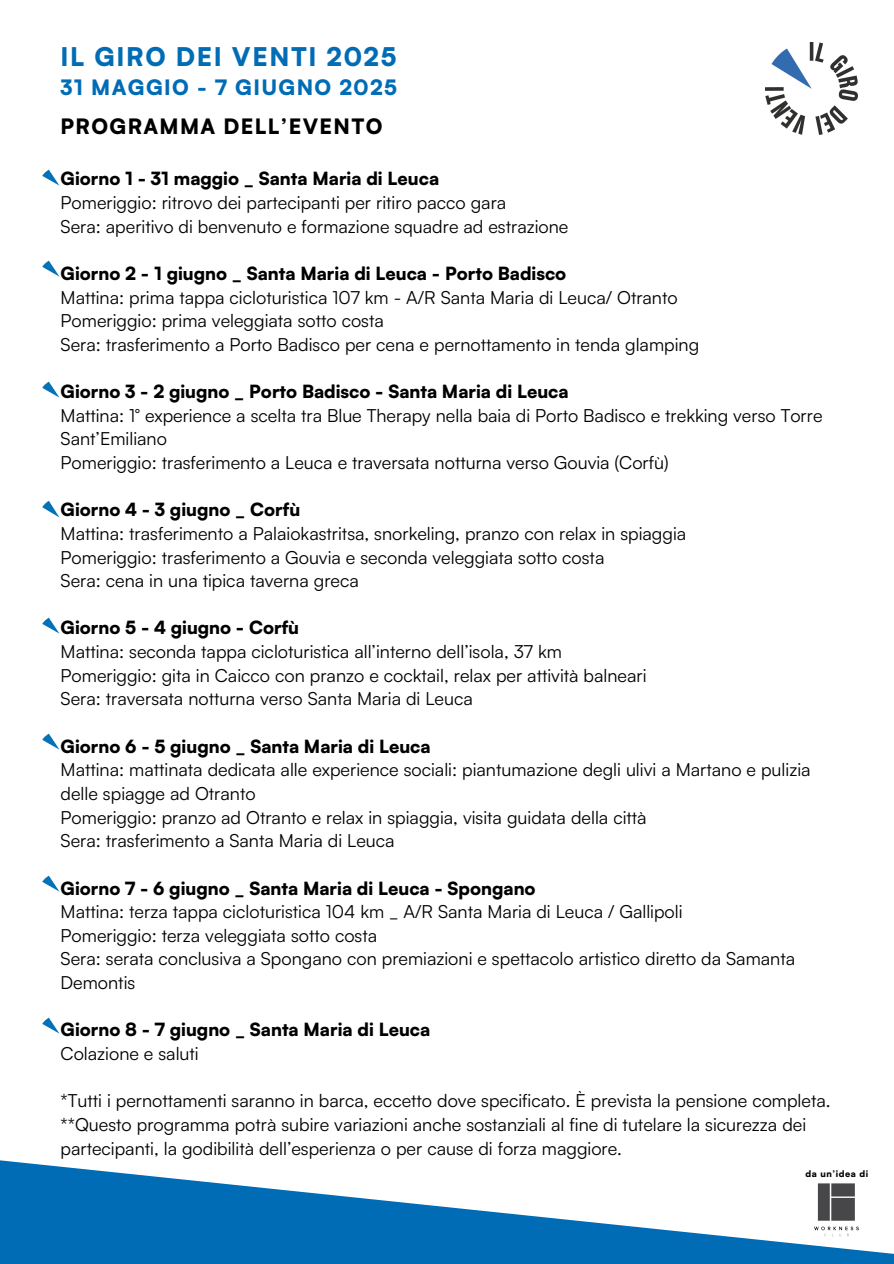
<style>
.page{position:relative;width:894px;height:1264px;background:#fff}
.page>*{position:absolute;margin:0;border:0;box-sizing:border-box;transform-origin:0 0}
.t1{font:900 25.5px "Satoshi";letter-spacing:.065em;color:#006cb5}
.t2{font:900 21px "Satoshi";letter-spacing:.065em;color:#006cb5}
.t3{font:900 21px "Satoshi";letter-spacing:.065em;color:#000}
.t4{font:18px/23.7px "Satoshi";color:#000}
.t5{font:900 18px "Satoshi";color:#000}
.t6{font:900 9px "Satoshi";letter-spacing:.065em;color:#000}
</style>
<div class="page">
<img style="left:765px;top:42px;width:92px;height:92px">
<svg style="left:0;top:1160px;width:893px;height:103px;fill:#006cb5"></svg>
<img style="left:42px;top:169px;width:18px;height:17px">
<img style="left:42px;top:260px;width:18px;height:17px">
<img style="left:42px;top:381px;width:18px;height:17px">
<img style="left:42px;top:500px;width:18px;height:18px">
<img style="left:42px;top:617px;width:18px;height:17px">
<img style="left:42px;top:733px;width:18px;height:17px">
<img style="left:42px;top:875px;width:18px;height:17px">
<img style="left:42px;top:1017px;width:18px;height:17px">
<img style="left:813px;top:1182px;width:46px;height:54px">
<p class="t1" style="left:61px;top:40px;width:337px">IL GIRO DEI VENTI 2025</p>
<p class="t2" style="left:61px;top:74px;width:338px">31 MAGGIO - 7 GIUGNO 2025</p>
<p class="t3" style="left:61px;top:112px;width:323px">PROGRAMMA DELL’EVENTO</p>
<p class="t5" style="left:61px;top:167px;width:380px">Giorno 1 - 31 maggio _ Santa Maria di Leuca</p>
<p class="t4" style="left:61px;top:190px;width:447px">Pomeriggio: ritrovo dei partecipanti per ritiro pacco gara</p>
<p class="t4" style="left:61px;top:214px;width:509px">Sera: aperitivo di benvenuto e formazione squadre ad estrazione</p>
<p class="t5" style="left:61px;top:262px;width:507px">Giorno 2 - 1 giugno _ Santa Maria di Leuca - Porto Badisco</p>
<p class="t4" style="left:61px;top:285px;width:618px">Mattina: prima tappa cicloturistica 107 km - A/R Santa Maria di Leuca/ Otranto</p>
<p class="t4" style="left:61px;top:308px;width:325px">Pomeriggio: prima veleggiata sotto costa</p>
<p class="t4" style="left:61px;top:332px;width:640px">Sera: trasferimento a Porto Badisco per cena e pernottamento in tenda glamping</p>
<p class="t5" style="left:61px;top:380px;width:509px">Giorno 3 - 2 giugno _ Porto Badisco - Santa Maria di Leuca</p>
<p class="t4" style="left:61px;top:403px;width:763px">Mattina: 1° experience a scelta tra Blue Therapy nella baia di Porto Badisco e trekking verso Torre<br>Sant’Emiliano</p>
<p class="t4" style="left:61px;top:450px;width:609px">Pomeriggio: trasferimento a Leuca e traversata notturna verso Gouvia (Corfù)</p>
<p class="t5" style="left:61px;top:498px;width:241px">Giorno 4 - 3 giugno _ Corfù</p>
<p class="t4" style="left:61px;top:521px;width:627px">Mattina: trasferimento a Palaiokastritsa, snorkeling, pranzo con relax in spiaggia</p>
<p class="t4" style="left:61px;top:545px;width:545px">Pomeriggio: trasferimento a Gouvia e seconda veleggiata sotto costa</p>
<p class="t4" style="left:61px;top:568px;width:300px">Sera: cena in una tipica taverna greca</p>
<p class="t5" style="left:61px;top:616px;width:240px">Giorno 5 - 4 giugno - Corfù</p>
<p class="t4" style="left:61px;top:639px;width:502px">Mattina: seconda tappa cicloturistica all’interno dell’isola, 37 km</p>
<p class="t4" style="left:61px;top:663px;width:587px">Pomeriggio: gita in Caicco con pranzo e cocktail, relax per attività balneari</p>
<p class="t4" style="left:61px;top:686px;width:413px">Sera: traversata notturna verso Santa Maria di Leuca</p>
<p class="t5" style="left:61px;top:734px;width:371px">Giorno 6 - 5 giugno _ Santa Maria di Leuca</p>
<p class="t4" style="left:61px;top:757px;width:751px">Mattina: mattinata dedicata alle experience sociali: piantumazione degli ulivi a Martano e pulizia delle spiagge ad Otranto</p>
<p class="t4" style="left:61px;top:804px;width:587px">Pomeriggio: pranzo ad Otranto e relax in spiaggia, visita guidata della città</p>
<p class="t4" style="left:61px;top:828px;width:335px">Sera: trasferimento a Santa Maria di Leuca</p>
<p class="t5" style="left:61px;top:876px;width:476px">Giorno 7 - 6 giugno _ Santa Maria di Leuca - Spongano</p>
<p class="t4" style="left:61px;top:899px;width:623px">Mattina: terza tappa cicloturistica 104 km _ A/R Santa Maria di Leuca / Gallipoli</p>
<p class="t4" style="left:61px;top:923px;width:318px">Pomeriggio: terza veleggiata sotto costa</p>
<p class="t4" style="left:61px;top:946px;width:735px">Sera: serata conclusiva a Spongano con premiazioni e spettacolo artistico diretto da Samanta<br>Demontis</p>
<p class="t5" style="left:61px;top:1018px;width:371px">Giorno 8 - 7 giugno _ Santa Maria di Leuca</p>
<p class="t4" style="left:61px;top:1041px;width:140px">Colazione e saluti</p>
<p class="t4" style="left:61px;top:1088px;width:771px">*Tutti i pernottamenti saranno in barca, eccetto dove specificato. È prevista la pensione completa.</p>
<p class="t4" style="left:61px;top:1112px;width:747px">**Questo programma potrà subire variazioni anche sostanziali al fine di tutelare la sicurezza dei partecipanti, la godibilità dell’esperienza o per cause di forza maggiore.</p>
<p class="t6" style="left:805px;top:1167px;width:64px">da un’idea di</p>
</div>
